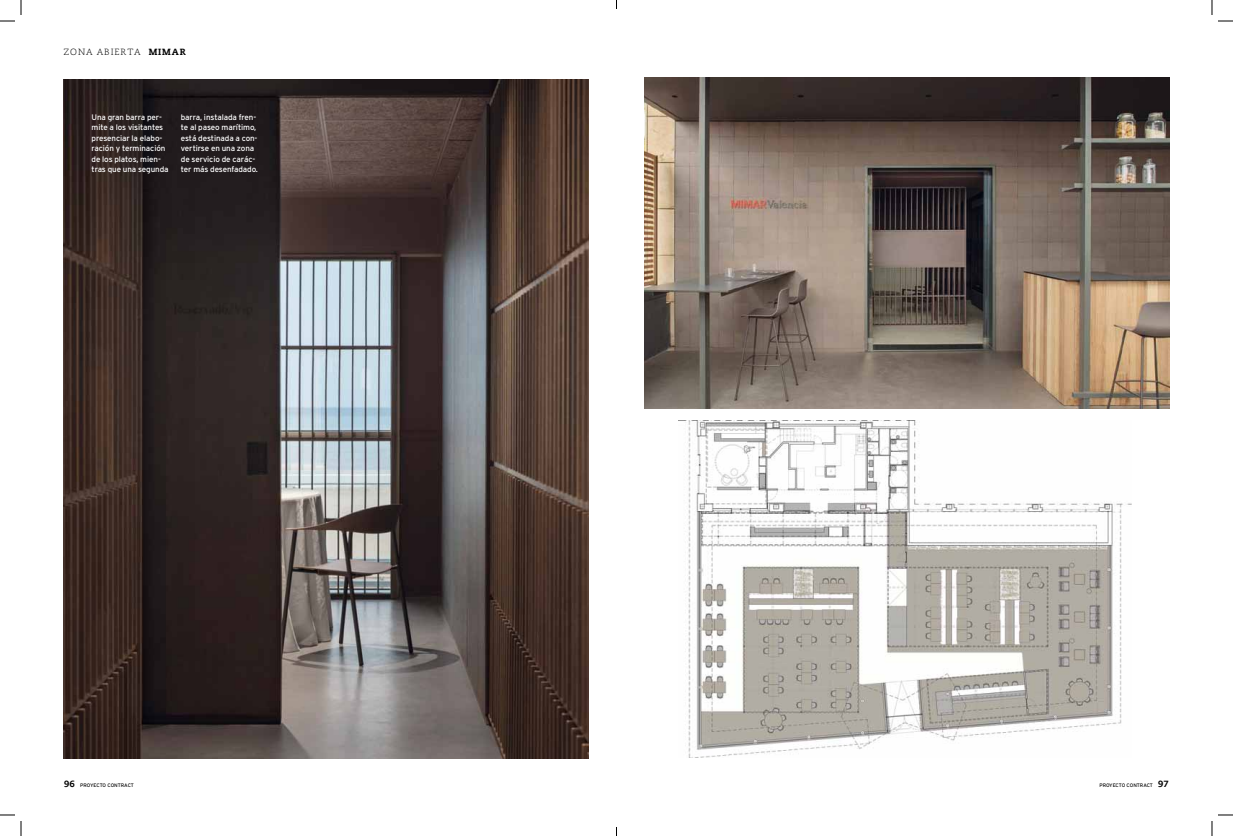
<style>
.page{position:relative;width:1233px;height:836px;background:#fff}
.page>*{position:absolute;margin:0;border:0;box-sizing:border-box;transform-origin:0 0}
.t1{font:300 9px "Caecilia LT";letter-spacing:.1em;color:#000}
.t2{font:8px/10.5px "Interstate";letter-spacing:-.01em;color:#fff}
.t3{font:5px "Interstate";letter-spacing:-.015em;color:#000}
.s1{font-weight:800}
.s2{font-family:"Caecilia LT";font-weight:800;font-size:9px}
</style>
<div class="page">
<img style="left:678px;top:420px;width:454px;height:337px">
<img style="left:645px;top:78px;width:524px;height:330px">
<img style="left:64px;top:79px;width:524px;height:679px">
<svg style="left:1218px;top:20px;width:15px;height:2px"></svg>
<svg style="left:1218px;top:814px;width:15px;height:2px"></svg>
<svg style="left:0;top:0;width:22px;height:22px"></svg>
<svg style="left:0;top:814px;width:22px;height:22px"></svg>
<svg style="left:1211px;top:0;width:1px;height:15px"></svg>
<svg style="left:1211px;top:821px;width:1px;height:15px"></svg>
<p class="t1" style="left:64px;top:47px;width:124px">ZONA ABIERTA <span class="s1">MIMAR</span></p>
<p class="t2" style="left:92px;top:111px;width:79px">Una gran barra per&shy;mite a los visitantes presenciar la elabo&shy;ración y terminación de los platos, mien&shy;tras que una segunda</p>
<p class="t2" style="left:181px;top:111px;width:79px">barra, instalada fren&shy;te al paseo marítimo, está destinada a con&shy;vertirse en una zona de servicio de carác&shy;ter más desenfadado.</p>
<p class="t3" style="left:64px;top:782px;width:71px"><span class="s2">96</span> PROYECTO CONTRACT</p>
<p class="t3" style="left:1099px;top:782px;width:71px">PROYECTO CONTRACT <span class="s2">97</span></p>
</div>
